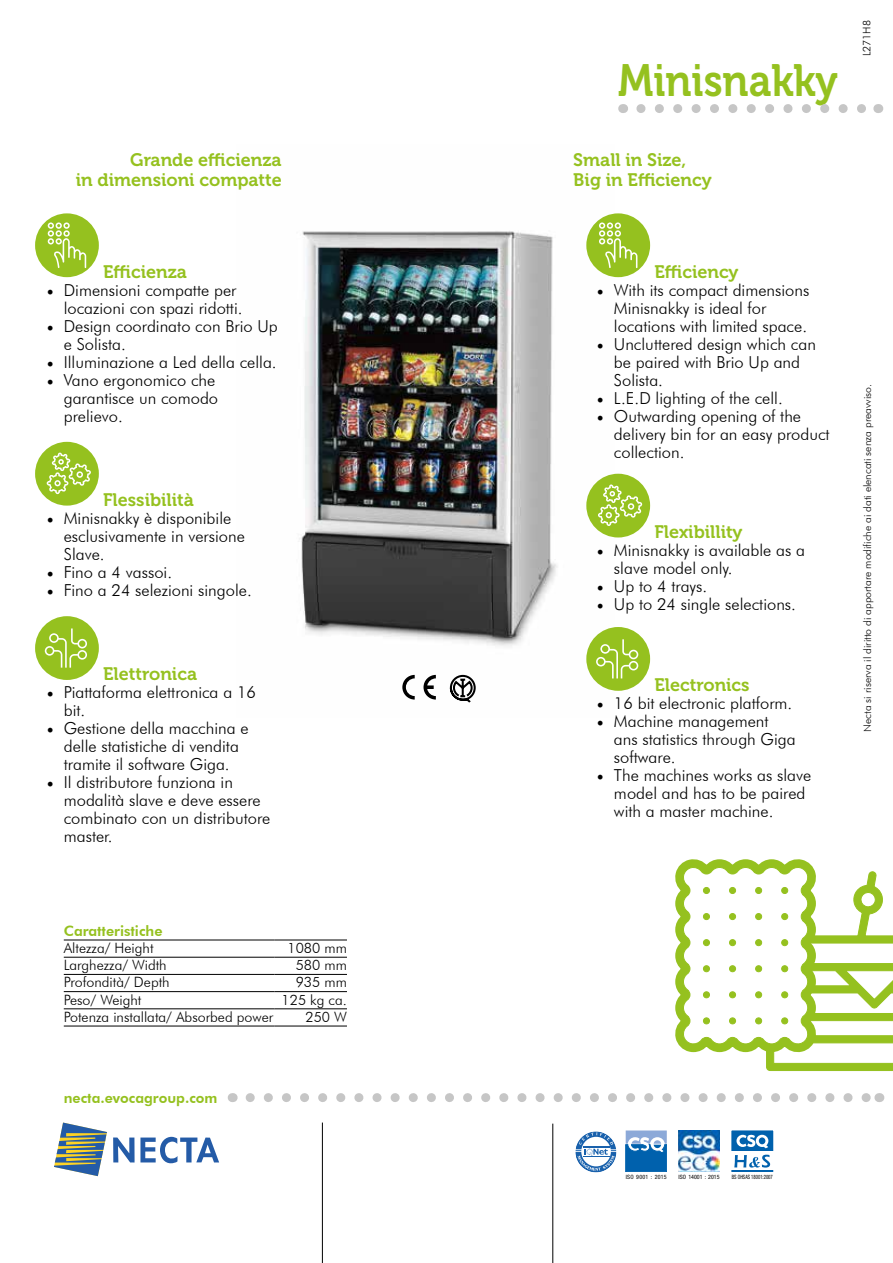
<style>
.page{position:relative;width:893px;height:1263px;background:#fff}
.page>*{position:absolute;margin:0;border:0;box-sizing:border-box;transform-origin:0 0}
.t1{font:45px "Museo 700";color:#95c11f;scale:.9 1}
.t2{font:18px/19.5px "Museo 700";color:#95c11f;text-align:right}
.t3{font:300 16.5px/18px "Futura BT";color:#000}
.t4{font:300 14.25px "Futura BT";color:#000}
.t5{font:800 14.25px "Futura BT";color:#95c11f}
.t6{font:300 10.5px "Futura BT";color:#000}
.t7{font:condensed 5.85px "Helvetica Neue LT Std";letter-spacing:.005em;color:#000;scale:.8 1}
.t8{font:condensed 5.85px "Helvetica Neue LT Std";letter-spacing:.005em;color:#000}
.t9{font:condensed 5.85px "Helvetica Neue LT Std";letter-spacing:.04em;color:#000}
.s1{font-family:"Minion Pro";font-weight:400;font-size:18px}
</style>
<div class="page">
<img style="left:299px;top:231px;width:315px;height:472px">
<svg style="left:54px;top:1122px;width:53px;height:54px"></svg>
<svg style="left:113px;top:1137px;width:106px;height:26px"></svg>
<svg style="left:250px;top:1093px;width:620px;height:9px"></svg>
<hr style="left:553px;top:1123px;width:1px;height:140px;background:#000">
<hr style="left:322px;top:1122px;width:1px;height:141px;background:#000">
<svg style="left:678px;top:1130px;width:42px;height:42px"></svg>
<img style="left:679px;top:1130px;width:41px;height:41px">
<svg style="left:625px;top:1130px;width:42px;height:42px"></svg>
<svg style="left:626px;top:1130px;width:41px;height:41px;background:#4d8dc5"></svg>
<svg style="left:576px;top:1132px;width:39px;height:39px"></svg>
<div style="left:574px;top:1130px;width:43px;height:43px;border:1px solid #fff;border-radius:50%"></div>
<div style="left:731px;top:1130px;width:42px;height:21px;background:#0061ad"></div>
<svg style="left:736px;top:1134px;width:32px;height:14px"></svg>
<hr style="left:731px;top:1170px;width:42px;height:2px;background:#0061ad">
<svg style="left:734px;top:1155px;width:36px;height:12px"></svg>
<div style="left:730px;top:1129px;width:45px;height:52px;border:2px solid #fff"></div>
<svg style="left:641px;top:104px;width:225px;height:9px"></svg>
<svg style="left:450px;top:675px;width:26px;height:27px"></svg>
<svg style="left:402px;top:675px;width:13px;height:24px"></svg>
<svg style="left:423px;top:675px;width:13px;height:24px"></svg>
<svg style="left:675px;top:859px;width:218px;height:212px"></svg>
<hr style="left:64px;top:957px;width:211px;height:1px;background:#000">
<hr style="left:275px;top:957px;width:72px;height:1px;background:#000">
<hr style="left:64px;top:974px;width:211px;height:1px;background:#000">
<hr style="left:275px;top:974px;width:72px;height:1px;background:#000">
<hr style="left:64px;top:991px;width:211px;height:1px;background:#000">
<hr style="left:275px;top:991px;width:72px;height:1px;background:#000">
<hr style="left:64px;top:1008px;width:211px;height:1px;background:#000">
<hr style="left:275px;top:1008px;width:72px;height:1px;background:#000">
<hr style="left:64px;top:1026px;width:211px;height:1px;background:#000">
<hr style="left:275px;top:1026px;width:72px;height:1px;background:#000">
<hr style="left:64px;top:940px;width:211px;height:1px;background:#000">
<hr style="left:275px;top:940px;width:72px;height:1px;background:#000">
<div style="left:35px;top:442px;width:64px;height:64px;background:#95c11f;border-radius:50%"></div>
<svg style="left:47px;top:452px;width:44px;height:42px"></svg>
<div style="left:586px;top:474px;width:64px;height:63px;background:#95c11f;border-radius:50%"></div>
<svg style="left:598px;top:484px;width:44px;height:42px"></svg>
<div style="left:35px;top:616px;width:64px;height:64px;background:#95c11f;border-radius:50%"></div>
<svg style="left:45px;top:628px;width:42px;height:40px"></svg>
<div style="left:586px;top:627px;width:64px;height:64px;background:#95c11f;border-radius:50%"></div>
<svg style="left:596px;top:639px;width:42px;height:39px"></svg>
<div style="left:35px;top:213px;width:64px;height:64px;background:#95c11f;border-radius:50%"></div>
<svg style="left:48px;top:222px;width:38px;height:46px"></svg>
<div style="left:586px;top:213px;width:64px;height:64px;background:#95c11f;border-radius:50%"></div>
<svg style="left:599px;top:222px;width:38px;height:46px"></svg>
<h1 class="t1" style="left:618px;top:55px;width:246px">Minisnakky</h1>
<p class="t2" style="left:76px;top:150px;width:207px">Grande efficienza<br>in dimensioni compatte</p>
<p class="t2" style="left:573px;top:150px;width:140px;text-align:left">Small in Size,<br>Big in Efficiency</p>
<p class="t6" style="left:860px;top:56px;width:37px;rotate:-90deg">L271H8</p>
<p class="t2" style="left:103px;top:262px;width:85px">Efficienza</p>
<p class="t3" style="left:64px;top:281px;width:180px;text-indent:-17px"><span class="s1">•</span> Dimensioni compatte per locazioni con spazi ridotti.</p>
<p class="t3" style="left:64px;top:317px;width:216px;text-indent:-17px"><span class="s1">•</span> Design coordinato con Brio Up e Solista.</p>
<p class="t3" style="left:47px;top:353px;width:231px"><span class="s1">•</span> Illuminazione a Led della cella.</p>
<p class="t3" style="left:64px;top:371px;width:156px;text-indent:-17px"><span class="s1">•</span> Vano ergonomico che garantisce un comodo prelievo.</p>
<p class="t2" style="left:103px;top:490px;width:92px">Flessibilità</p>
<p class="t3" style="left:64px;top:509px;width:183px;text-indent:-17px"><span class="s1">•</span> Minisnakky è disponibile esclusivamente in versione<br>Slave.</p>
<p class="t3" style="left:47px;top:563px;width:127px"><span class="s1">•</span> Fino a 4 vassoi.</p>
<p class="t3" style="left:47px;top:581px;width:206px"><span class="s1">•</span> Fino a 24 selezioni singole.</p>
<p class="t2" style="left:103px;top:664px;width:95px">Elettronica</p>
<p class="t3" style="left:64px;top:683px;width:194px;text-indent:-17px"><span class="s1">•</span> Piattaforma elettronica a 16 bit.</p>
<p class="t3" style="left:47px;top:719px;width:203px;text-align:center"><span class="s1">•</span> Gestione della macchina e delle statistiche di vendita tramite il software Giga.</p>
<p class="t3" style="left:64px;top:773px;width:208px;text-indent:-17px"><span class="s1">•</span> Il distributore funziona in modalità slave e deve essere combinato con un distributore master.</p>
<p class="t2" style="left:654px;top:262px;width:86px">Efficiency</p>
<p class="t3" style="left:614px;top:281px;width:197px;text-indent:-17px"><span class="s1">•</span> With its compact dimensions<br>Minisnakky is ideal for locations with limited space.</p>
<p class="t3" style="left:614px;top:335px;width:203px;text-indent:-17px"><span class="s1">•</span> Uncluttered design which can be paired with Brio Up and<br>Solista.</p>
<p class="t3" style="left:597px;top:389px;width:187px"><span class="s1">•</span> L.E.D lighting of the cell.</p>
<p class="t3" style="left:614px;top:407px;width:217px;text-indent:-17px"><span class="s1">•</span> Outwarding opening of the delivery bin for an easy product collection.</p>
<p class="t2" style="left:654px;top:523px;width:90px">Flexibillity</p>
<p class="t3" style="left:614px;top:541px;width:193px;text-indent:-17px"><span class="s1">•</span> Minisnakky is available as a slave model only.</p>
<p class="t3" style="left:597px;top:577px;width:112px"><span class="s1">•</span> Up to 4 trays.</p>
<p class="t3" style="left:597px;top:595px;width:201px"><span class="s1">•</span> Up to 24 single selections.</p>
<p class="t2" style="left:654px;top:675px;width:97px">Electronics</p>
<p class="t3" style="left:597px;top:694px;width:197px"><span class="s1">•</span> 16 bit electronic platform.</p>
<p class="t3" style="left:614px;top:712px;width:183px;text-indent:-17px"><span class="s1">•</span> Machine management ans statistics through Giga software.</p>
<p class="t3" style="left:614px;top:766px;width:199px;text-indent:-17px"><span class="s1">•</span> The machines works as slave model and has to be paired with a master machine.</p>
<p class="t6" style="left:861px;top:732px;width:349px;rotate:-90deg">Necta si riserva il diritto di apportare modifiche ai dati elencati senza preavviso.</p>
<p class="t5" style="left:64px;top:922px;width:100px">Caratteristiche</p>
<p class="t4" style="left:64px;top:939px;width:91px">Altezza/ Height</p>
<p class="t4" style="left:288px;top:939px;width:61px">1080 mm</p>
<p class="t4" style="left:64px;top:956px;width:104px">Larghezza/ Width</p>
<p class="t4" style="left:296px;top:956px;width:53px">580 mm</p>
<p class="t4" style="left:64px;top:974px;width:107px">Profondità/ Depth</p>
<p class="t4" style="left:296px;top:974px;width:53px">935 mm</p>
<p class="t4" style="left:64px;top:991px;width:79px">Peso/ Weight</p>
<p class="t4" style="left:282px;top:991px;width:67px">125 kg ca.</p>
<p class="t4" style="left:64px;top:1008px;width:211px">Potenza installata/ Absorbed power</p>
<p class="t4" style="left:305px;top:1008px;width:43px">250 W</p>
<p class="t5" style="left:64px;top:1089px;width:155px">necta.evocagroup.com</p>
<p class="t9" style="left:626px;top:1173px;width:43px">ISO 9001 : 2015</p>
<p class="t8" style="left:679px;top:1173px;width:42px">ISO 14001 : 2015</p>
<p class="t7" style="left:732px;top:1173px;width:53px">BS OHSAS 18001:2007</p>
</div>
